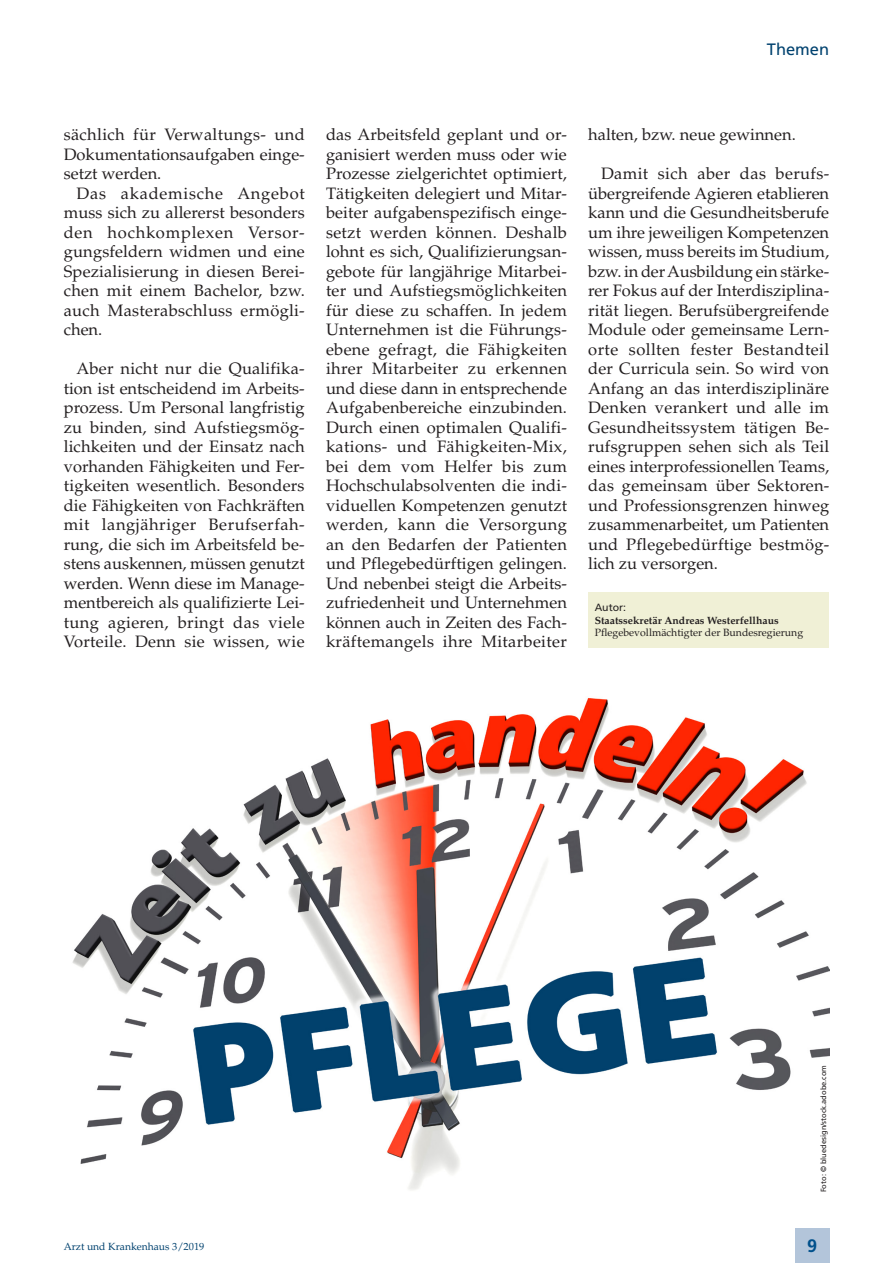
<style>
.page{position:relative;width:893px;height:1263px;background:#fff}
.page>*{position:absolute;margin:0;border:0;box-sizing:border-box;transform-origin:0 0}
.t1{font:700 18px "Frutiger";color:#00508b}
.Fliesstext{font:16.5px/19.5px "Palatino";letter-spacing:.015em;color:#231f20;text-align:justify}
.Kopfzeile{font:16.5px "Frutiger";color:#00426f}
.Verfasser_Box_Fliess{font:10.5px "Palatino";color:#231f20}
.Verfasser_Box_Fliess-2{font:700 10.5px "Palatino";color:#231f20}
.Verfasser_Box_Headli{font:10.5px "Frutiger";color:#231f20}
.t2{font:10.35px "Palatino";color:#00426f}
.t3{font:7.5px "Frutiger";color:#231f20}
</style>
<div class="page">
<div style="left:795px;top:1229px;width:34px;height:34px;background:#b3c5da"></div>
<img style="left:72px;top:698px;width:757px;height:492px">
<div style="left:588px;top:592px;width:241px;height:55px;background:#f0f0d6"></div>
<p class="Kopfzeile" style="left:767px;top:40px;width:64px">Themen</p>
<p class="Fliesstext" style="left:64px;top:125px;width:242px">sächlich für Verwaltungs- und Dokumentationsaufgaben einge&shy;setzt werden.</p>
<p class="Fliesstext" style="left:64px;top:184px;width:243px;text-indent:13px">Das akademische Angebot muss sich zu allererst besonders den hochkomplexen Versor&shy;gungsfeldern widmen und eine Spezialisierung in diesen Berei&shy;chen mit einem Bachelor, bzw. auch Masterabschluss ermögli&shy;chen.</p>
<p class="Fliesstext" style="left:64px;top:359px;width:243px;text-indent:13px">Aber nicht nur die Qualifika&shy;tion ist entscheidend im Arbeits&shy;prozess. Um Personal langfristig zu binden, sind Aufstiegsmög&shy;lichkeiten und der Einsatz nach vorhanden Fähigkeiten und Fer&shy;tigkeiten wesentlich. Besonders die Fähigkeiten von Fachkräften mit langjähriger Berufserfah&shy;rung, die sich im Arbeitsfeld be&shy;stens auskennen, müssen genutzt werden. Wenn diese im Manage&shy;mentbereich als qualifizierte Lei&shy;tung agieren, bringt das viele Vorteile. Denn sie wissen, wie</p>
<p class="Fliesstext" style="left:326px;top:125px;width:243px">das Arbeitsfeld geplant und or&shy;ganisiert werden muss oder wie Prozesse zielgerichtet optimiert, Tätigkeiten delegiert und Mitar&shy;beiter aufgabenspezifisch einge&shy;setzt werden können. Deshalb lohnt es sich, Qualifizierungsan&shy;gebote für langjährige Mitarbei&shy;ter und Aufstiegsmöglichkeiten für diese zu schaffen. In jedem Unternehmen ist die Führungs&shy;ebene gefragt, die Fähigkeiten ihrer Mitarbeiter zu erkennen und diese dann in entsprechende Aufgabenbereiche einzubinden.<br>Durch einen optimalen Qualifi&shy;kations- und Fähigkeiten-Mix, bei dem vom Helfer bis zum Hochschulabsolventen die indi&shy;viduellen Kompetenzen genutzt werden, kann die Versorgung an den Bedarfen der Patienten und Pflegebedürftigen gelingen.<br>Und nebenbei steigt die Arbeits&shy;zufriedenheit und Unternehmen können auch in Zeiten des Fach&shy;kräftemangels ihre Mitarbeiter</p>
<p class="Fliesstext" style="left:588px;top:125px;width:209px">halten, bzw. neue gewinnen.</p>
<p class="Fliesstext" style="left:588px;top:164px;width:243px;text-indent:13px">Damit sich aber das berufs&shy;übergreifende Agieren etablieren kann und die Gesundheitsberufe um ihre jeweiligen Kompetenzen wissen, muss bereits im Studium, bzw. in der Ausbildung ein stärke&shy;rer Fokus auf der Interdisziplina&shy;rität liegen. Berufsübergreifende Module oder gemeinsame Lern&shy;orte sollten fester Bestandteil der Curricula sein. So wird von Anfang an das interdisziplinäre Denken verankert und alle im Gesundheitssystem tätigen Be&shy;rufsgruppen sehen sich als Teil eines interprofessionellen Teams, das gemeinsam über Sektoren&shy;und Professionsgrenzen hinweg zusammenarbeitet, um Patienten und Pflegebedürftige bestmög&shy;lich zu versorgen.</p>
<p class="Verfasser_Box_Headli" style="left:595px;top:601px;width:33px">Autor:</p>
<p class="Verfasser_Box_Fliess-2" style="left:595px;top:614px;width:186px">Staatssekretär Andreas Westerfellhaus</p>
<p class="Verfasser_Box_Fliess" style="left:595px;top:626px;width:210px">Pflegebevollmächtigter der Bundesregierung</p>
<p class="t3" style="left:819px;top:1192px;width:129px;rotate:-90deg">Foto: © bluedesign/stock.adobe.com</p>
<p class="t2" style="left:64px;top:1240px;width:142px">Arzt und Krankenhaus 3/2019</p>
<p class="t1" style="left:807px;top:1235px;width:12px">9</p>
</div>
